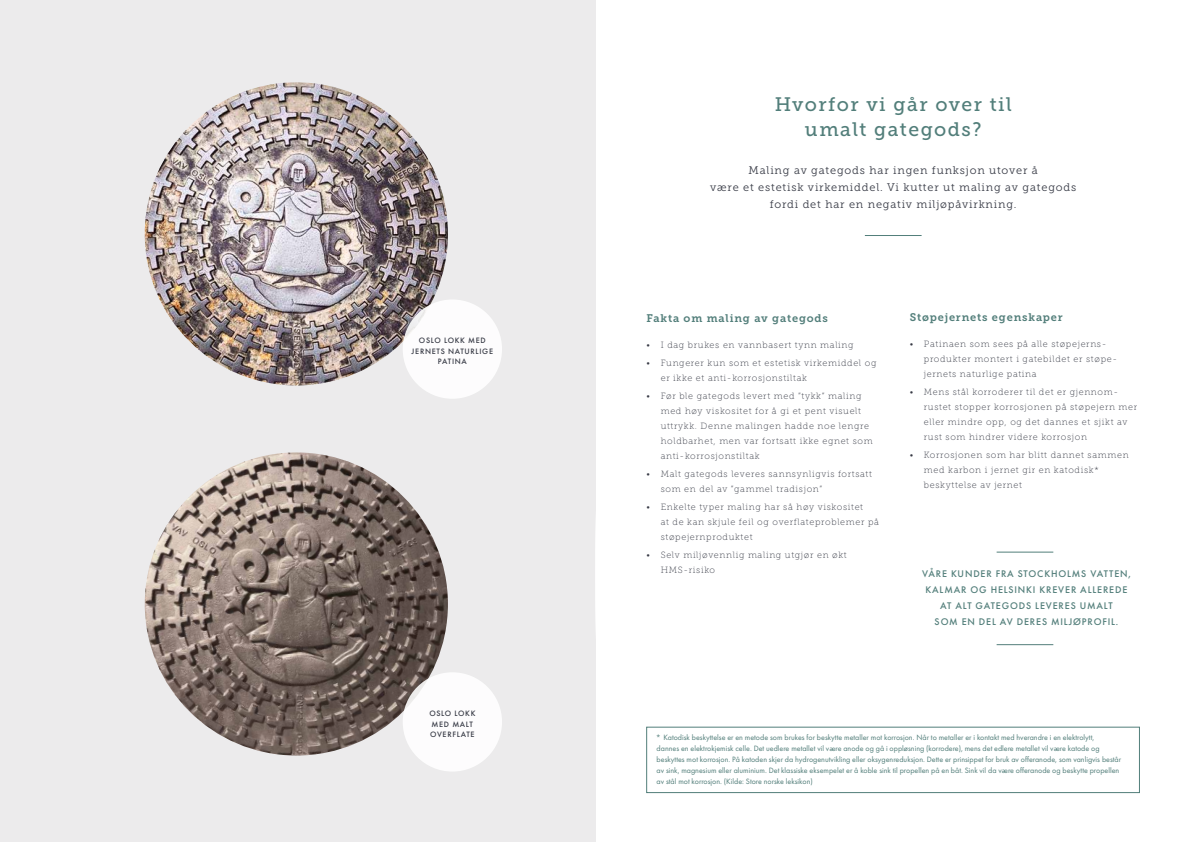
<style>
.page{position:relative;width:1191px;height:842px;background:#fff}
.page>*{position:absolute;margin:0;border:0;box-sizing:border-box;transform-origin:0 0}
.t1{font:19.4px/25.1px "Museo Slab 500";letter-spacing:.075em;color:#527e7a;text-align:center}
.t2{font:11px/17px "Museo Slab 300";letter-spacing:.075em;color:#373a45;text-align:center}
.t3{font:11px "Museo Slab 700";letter-spacing:.075em;color:#527e7a}
.t4{font:500 10px/16px "Futura PT";letter-spacing:.085em;color:#527e7a;text-align:center}
.t5{font:9px/15px "Museo Slab 100";letter-spacing:.075em;color:#373a45}
.t6{font:500 8.1px/10.5px "Futura PT";letter-spacing:.085em;color:#373a45;text-align:center}
.t7{font:8px/11px "Futura PT";color:#527e7a}
.s1{font-family:"Museo Slab 300"}
</style>
<div class="page">
<div style="left:0;top:0;width:595px;height:842px;background:#ecebec"></div>
<hr style="left:865px;top:235px;width:56px;height:1px;background:#527e7a">
<hr style="left:996px;top:552px;width:57px;height:1px;background:#527e7a">
<hr style="left:996px;top:644px;width:57px;height:1px;background:#527e7a">
<img style="left:145px;top:82px;width:303px;height:303px;border-radius:152px">
<img style="left:145px;top:452px;width:303px;height:303px;border-radius:152px">
<div style="left:403px;top:299px;width:99px;height:100px;background:#fff;border-radius:50%"></div>
<div style="left:403px;top:672px;width:99px;height:99px;background:#fff;border-radius:50%"></div>
<div style="left:646px;top:727px;width:493px;height:66px;border:1px solid #527e7a"></div>
<p class="t6" style="left:412px;top:335px;width:83px">OSLO LOKK MED<br>JERNETS NATURLIGE<br>PATINA</p>
<p class="t6" style="left:429px;top:708px;width:48px;text-align:left">OSLO LOKK<br>MED MALT<br>OVERFLATE</p>
<h1 class="t1" style="left:774px;top:92px;width:239px">Hvorfor vi går over til umalt gategods?</h1>
<p class="t2" style="left:710px;top:162px;width:367px">Maling av gategods har ingen funksjon utover å<br>være et estetisk virkemiddel. Vi kutter ut maling av gategods fordi det har en negativ miljøpåvirkning.</p>
<p class="t3" style="left:646px;top:312px;width:183px">Fakta om maling av gategods</p>
<p class="t3" style="left:909px;top:311px;width:155px">Støpejernets egenskaper</p>
<p class="t5" style="left:646px;top:338px;width:209px">• I dag brukes en vannbasert tynn maling</p>
<p class="t5" style="left:660px;top:356px;width:217px;text-indent:-14px">• Fungerer kun som et estetisk virkemiddel og er ikke et anti-korrosjonstiltak</p>
<p class="t5" style="left:660px;top:389px;width:213px;text-indent:-14px">• Før ble gategods levert med ”tykk” maling med høy viskositet for å gi et pent visuelt uttrykk. Denne malingen hadde noe lengre holdbarhet, men var fortsatt ikke egnet som anti-korrosjonstiltak</p>
<p class="t5" style="left:660px;top:466px;width:213px;text-indent:-14px">• Malt gategods leveres sannsynligvis fortsatt som en del av ”gammel tradisjon”</p>
<p class="t5" style="left:660px;top:499px;width:220px;text-indent:-14px">• Enkelte typer maling har så høy viskositet<br>at de kan skjule feil og overflateproblemer på støpejernproduktet</p>
<p class="t5" style="left:660px;top:547px;width:187px;text-indent:-14px">• Selv miljøvennlig maling utgjør en økt<br>HMS-risiko</p>
<p class="t5" style="left:924px;top:337px;width:195px;text-indent:-14px">• Patinaen som sees på alle støpejerns&shy;produkter montert i gatebildet er støpe&shy;jernets naturlige patina</p>
<p class="t5" style="left:924px;top:385px;width:215px;text-indent:-14px">• Mens stål korroderer til det er gjennom&shy;rustet stopper korrosjonen på støpejern mer eller mindre opp, og det dannes et sjikt av rust som hindrer videre korrosjon</p>
<p class="t5" style="left:924px;top:448px;width:206px;text-indent:-14px">• Korrosjonen som har blitt dannet sammen med karbon i jernet gir en katodisk* beskyttelse av jernet</p>
<p class="t4" style="left:922px;top:566px;width:210px">VÅRE KUNDER FRA STOCKHOLMS VATTEN, KALMAR OG HELSINKI KREVER ALLEREDE AT ALT GATEGODS LEVERES UMALT<br>SOM EN DEL AV DERES MILJØPROFIL.</p>
<p class="t7" style="left:656px;top:732px;width:466px"><span class="s1">*</span> Katodisk beskyttelse er en metode som brukes for beskytte metaller mot korrosjon. Når to metaller er i kontakt med hverandre i en elektrolytt,<br>dannes en elektrokjemisk celle. Det uedlere metallet vil være anode og gå i oppløsning (korrodere), mens det edlere metallet vil være katode og beskyttes mot korrosjon. På katoden skjer da hydrogenutvikling eller oksygenreduksjon. Dette er prinsippet for bruk av offeranode, som vanligvis består av sink, magnesium eller aluminium. Det klassiske eksempelet er å koble sink til propellen på en båt. Sink vil da være offeranode og beskytte propellen av stål mot korrosjon. (Kilde: Store norske leksikon)</p>
</div>
